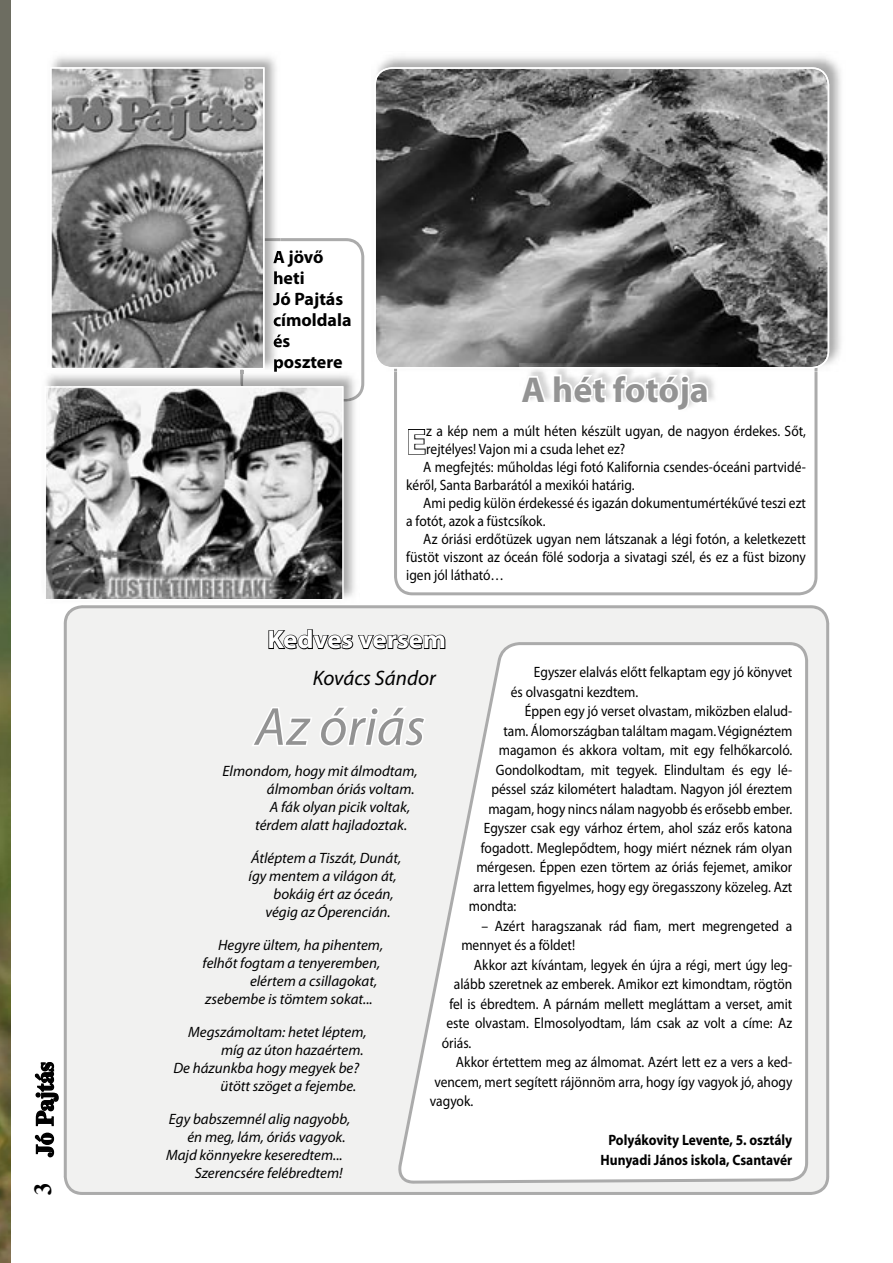
<style>
.page{position:relative;width:893px;height:1263px;background:#fff}
.page>*{position:absolute;margin:0;border:0;box-sizing:border-box;transform-origin:0 0}
.t1{font:italic 54px "Myriad Pro";color:#939393}
.t2{font:700 36px "Myriad Pro";color:#939393}
.t3{font:700 35.7px "Myriad Pro";color:#fff;scale:1.05 1}
.t4{font:700 25.65px "Myriad Pro";color:#fff;scale:1.05 1}
.t5{font:700 24px "CG Times";color:#000}
.t6{font:italic 21px "Myriad Pro";color:#000}
.t7{font:700 18px/21px "Myriad Pro";color:#000}
.t8{font:15px/19.5px "Myriad Pro";color:#000;scale:.9 1}
.t9{font:italic 15px "Myriad Pro";color:#000}
.t10{font:700 15px/19.5px "Myriad Pro";color:#000;text-align:center;scale:.9 1}
</style>
<div class="page">
<svg style="left:394px;top:372px;width:424px;height:223px"></svg>
<div style="left:64px;top:605px;width:765px;height:590px;background:#f1f1f0"></div>
<img style="left:52px;top:56px;width:224px;height:182px">
<img style="left:240px;top:238px;width:34px;height:132px">
<svg style="left:51px;top:67px;width:214px;height:302px;background:#878787"></svg>
<svg style="left:34px;top:1062px;width:25px;height:96px"></svg>
<svg style="left:398px;top:642px;width:410px;height:542px"></svg>
<img style="left:46px;top:375px;width:309px;height:223px">
<img style="left:240px;top:373px;width:120px;height:29px">
<img style="left:46px;top:388px;width:296px;height:210px">
<hr style="left:342px;top:387px;width:2px;height:213px;background:#fff">
<hr style="left:45px;top:386px;width:298px;height:2px;background:#fff">
<svg style="left:274px;top:238px;width:90px;height:158px"></svg>
<img style="left:379px;top:56px;width:462px;height:316px">
<img style="left:394px;top:369px;width:423px;height:3px">
<svg style="left:376px;top:67px;width:453px;height:302px;background:#6c6c6c"></svg>
<img style="left:520px;top:364px;width:198px;height:48px">
<svg style="left:518px;top:372px;width:193px;height:41px"></svg>
<img style="left:0;top:0;width:10px;height:1263px">
<h3 class="t5" style="left:30px;top:1156px;width:96px;rotate:-90deg">Jó Pajtás</h3>
<h3 class="t5" style="left:28px;top:1195px;width:13px;rotate:-90deg">3</h3>
<p class="t7" style="left:273px;top:247px;width:80px">A jövő heti<br>Jó Pajtás címoldala és posztere</p>
<h2 class="t2" style="left:521px;top:369px;width:189px">A hét fotója</h2>
<h3 class="t3" style="left:406px;top:422px;width:21px">E</h3>
<p class="t8" style="left:426px;top:421px;width:423px">z a kép nem a múlt héten készült ugyan, de nagyon érdekes. Sőt,</p>
<p class="t8" style="left:426px;top:439px;width:223px">rejtélyes! Vajon mi a csuda lehet ez?</p>
<p class="t8" style="left:423px;top:457px;width:427px">A megfejtés: műholdas légi fotó Kalifornia csendes-óceáni partvidé-</p>
<p class="t8" style="left:406px;top:475px;width:255px">kéről, Santa Barbarától a mexikói határig.</p>
<p class="t8" style="left:423px;top:493px;width:427px">Ami pedig külön érdekessé és igazán dokumentumértékűvé teszi ezt</p>
<p class="t8" style="left:406px;top:511px;width:156px">a fotót, azok a füstcsíkok.</p>
<p class="t8" style="left:423px;top:529px;width:427px">Az óriási erdőtüzek ugyan nem látszanak a légi fotón, a keletkezett</p>
<p class="t8" style="left:406px;top:547px;width:446px">füstöt viszont az óceán fölé sodorja a sivatagi szél, és ez a füst bizony</p>
<p class="t8" style="left:406px;top:565px;width:110px">igen jól látható…</p>
<h3 class="t4" style="left:267px;top:625px;width:172px">Kedves versem</h3>
<h3 class="t6" style="left:313px;top:666px;width:124px">Kovács Sándor</h3>
<h1 class="t1" style="left:255px;top:698px;width:171px">Az óriás</h1>
<p class="t9" style="left:223px;top:762px;width:197px">Elmondom, hogy mit álmodtam,</p>
<p class="t9" style="left:267px;top:780px;width:149px">álmomban óriás voltam.</p>
<p class="t9" style="left:270px;top:798px;width:142px">A fák olyan picik voltak,</p>
<p class="t9" style="left:255px;top:816px;width:154px">térdem alatt hajladoztak.</p>
<p class="t9" style="left:251px;top:849px;width:152px">Átléptem a Tiszát, Dunát,</p>
<p class="t9" style="left:249px;top:867px;width:150px">így mentem a világon át,</p>
<p class="t9" style="left:273px;top:885px;width:122px">bokáig ért az óceán,</p>
<p class="t9" style="left:265px;top:903px;width:127px">végig az Óperencián.</p>
<p class="t9" style="left:218px;top:936px;width:167px">Hegyre ültem, ha pihentem,</p>
<p class="t9" style="left:202px;top:954px;width:179px">felhőt fogtam a tenyeremben,</p>
<p class="t9" style="left:250px;top:972px;width:129px">elértem a csillagokat,</p>
<p class="t9" style="left:205px;top:990px;width:169px">zsebembe is tömtem sokat...</p>
<p class="t9" style="left:188px;top:1023px;width:180px">Megszámoltam: hetet léptem,</p>
<p class="t9" style="left:221px;top:1041px;width:144px">míg az úton hazaértem.</p>
<p class="t9" style="left:173px;top:1059px;width:187px">De házunkba hogy megyek be?</p>
<p class="t9" style="left:220px;top:1077px;width:137px">ütött szöget a fejembe.</p>
<p class="t9" style="left:169px;top:1110px;width:183px">Egy babszemnél alig nagyobb,</p>
<p class="t9" style="left:187px;top:1128px;width:160px">én meg, lám, óriás vagyok.</p>
<p class="t9" style="left:166px;top:1146px;width:178px">Majd könnyekre keseredtem...</p>
<p class="t9" style="left:195px;top:1164px;width:149px">Szerencsére felébredtem!</p>
<p class="t8" style="left:511px;top:663px;width:314px;text-indent:23px">Egyszer elalvás előtt felkaptam egy jó könyvet és olvasgatni kezdtem.</p>
<p class="t8" style="left:525px;top:702px;width:299px">Éppen egy jó verset olvastam, miközben elalud-</p>
<p class="t8" style="left:503px;top:721px;width:323px">tam. Álomországban találtam magam. Végignéztem</p>
<p class="t8" style="left:499px;top:741px;width:328px">magamon és akkora voltam, mit egy felhőkarcoló.</p>
<p class="t8" style="left:496px;top:760px;width:331px">Gondolkodtam, mit tegyek. Elindultam és egy lé-</p>
<p class="t8" style="left:491px;top:780px;width:336px">péssel száz kilométert haladtam. Nagyon jól éreztem</p>
<p class="t8" style="left:488px;top:799px;width:339px">magam, hogy nincs nálam nagyobb és erősebb ember.</p>
<p class="t8" style="left:484px;top:819px;width:344px">Egyszer csak egy várhoz értem, ahol száz erős katona</p>
<p class="t8" style="left:481px;top:838px;width:348px">fogadott. Meglepődtem, hogy miért néznek rám olyan</p>
<p class="t8" style="left:476px;top:858px;width:353px">mérgesen. Éppen ezen törtem az óriás fejemet, amikor</p>
<p class="t8" style="left:473px;top:877px;width:356px">arra lettem figyelmes, hogy egy öregasszony közeleg. Azt</p>
<p class="t8" style="left:469px;top:897px;width:54px">mondta:</p>
<p class="t8" style="left:461px;top:916px;width:369px;text-indent:20px">– Azért haragszanak rád fiam, mert megrengeted a mennyet és a földet!</p>
<p class="t8" style="left:474px;top:955px;width:355px">Akkor azt kívántam, legyek én újra a régi, mert úgy leg-</p>
<p class="t8" style="left:454px;top:975px;width:378px">alább szeretnek az emberek. Amikor ezt kimondtam, rögtön</p>
<p class="t8" style="left:449px;top:994px;width:383px">fel is ébredtem. A párnám mellett megláttam a verset, amit</p>
<p class="t8" style="left:446px;top:1014px;width:386px">este olvastam. Elmosolyodtam, lám csak az volt a címe: Az</p>
<p class="t8" style="left:442px;top:1033px;width:34px">óriás.</p>
<p class="t8" style="left:456px;top:1053px;width:375px">Akkor értettem meg az álmomat. Azért lett ez a vers a ked-</p>
<p class="t8" style="left:434px;top:1072px;width:399px">vencem, mert segített rájönnöm arra, hogy így vagyok jó, ahogy</p>
<p class="t8" style="left:430px;top:1092px;width:50px">vagyok.</p>
<p class="t10" style="left:600px;top:1131px;width:215px">Polyákovity Levente, 5. osztály<br>Hunyadi János iskola, Csantavér</p>
</div>
